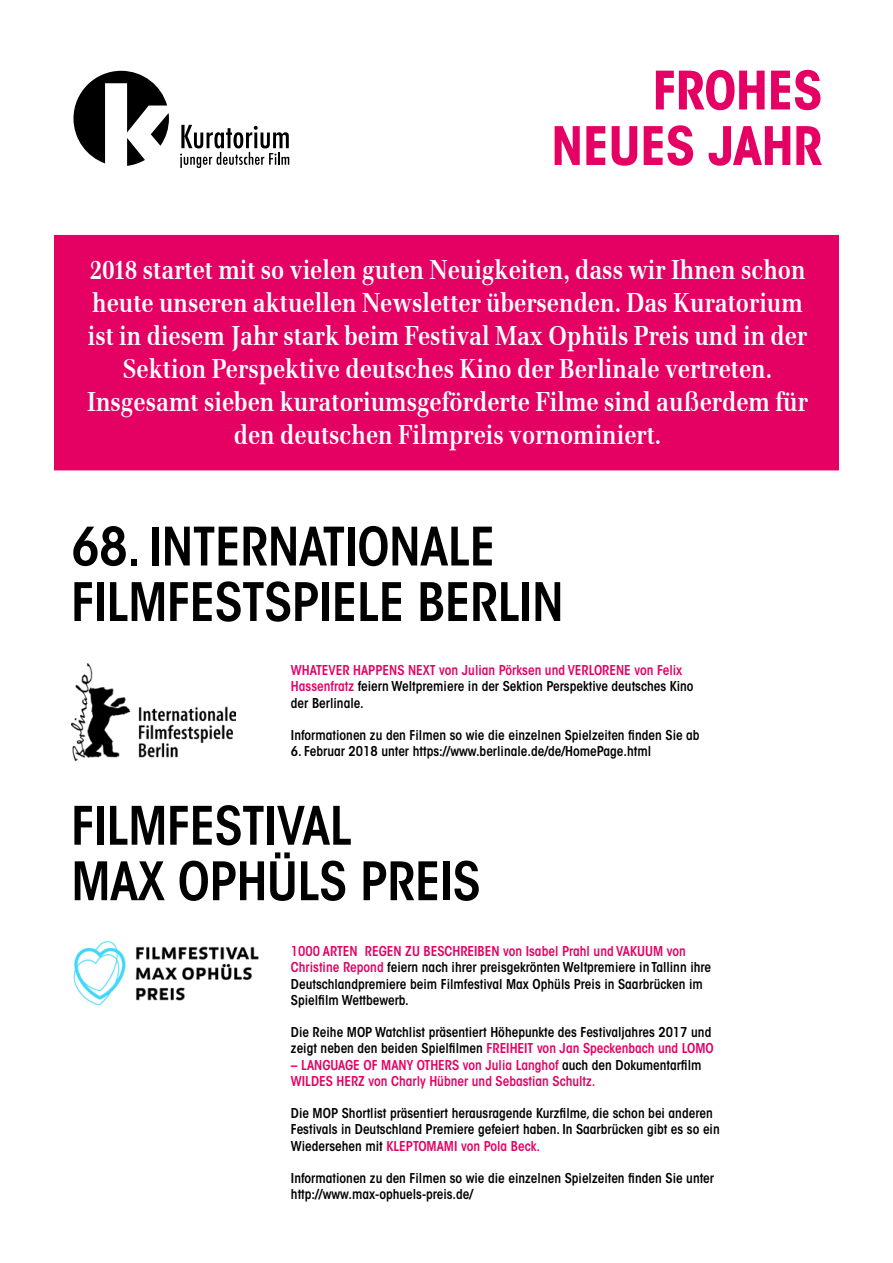
<style>
.page{position:relative;width:893px;height:1263px;background:#fff}
.page>*{position:absolute;margin:0;border:0;box-sizing:border-box;transform-origin:0 0}
.t1{font:600 condensed 52.5px/55.5px "ITC Avant Garde Std";letter-spacing:-.01em;color:#000}
.t2{font:700 condensed 52.5px/55.5px "ITC Avant Garde Std";letter-spacing:-.01em;color:#e50063;text-align:right}
.t3{font:700 27px/33px "Emona Cond";color:#fff;text-align:center}
.t4{font:600 condensed 13.5px/16.2px "ITC Avant Garde Std";color:#000}
.t5{font:600 condensed 13.5px/16.2px "ITC Avant Garde Std";color:#e50063}
.s1{color:#e50063}
.s2{color:#000}
</style>
<div class="page">
<div style="left:54px;top:235px;width:785px;height:235px;background:#e50063"></div>
<svg style="left:73px;top:71px;width:96px;height:95px"></svg>
<svg style="left:180px;top:125px;width:109px;height:43px"></svg>
<img style="left:72px;top:663px;width:163px;height:97px">
<img style="left:73px;top:940px;width:186px;height:66px">
<h1 class="t2" style="left:551px;top:62px;width:273px">FROHES<br>NEUES JAHR</h1>
<p class="t3" style="left:87px;top:253px;width:722px">2018 startet mit so vielen guten Neuigkeiten, dass wir Ihnen schon heute unseren aktuellen Newsletter übersenden. Das Kuratorium ist in diesem Jahr stark beim Festival Max Ophüls Preis und in der Sektion Perspektive deutsches Kino der Berlinale vertreten.<br>Insgesamt sieben kuratoriumsgeförderte Filme sind außerdem für den deutschen Filmpreis vornominiert.</p>
<h1 class="t1" style="left:71px;top:518px;width:494px">68. INTERNATIONALE<br>FILMFESTSPIELE BERLIN</h1>
<p class="t4" style="left:291px;top:662px;width:404px"><span class="s1">WHATEVER HAPPENS NEXT von Julian Pörksen und VERLORENE von Felix<br>Hassenfratz</span> feiern Weltpremiere in der Sektion Perspektive deutsches Kino der Berlinale.</p>
<p class="t4" style="left:291px;top:727px;width:410px">Informationen zu den Filmen so wie die einzelnen Spielzeiten finden Sie ab</p>
<p class="t4" style="left:291px;top:743px;width:362px">6. Februar 2018 unter https://www.berlinale.de/de/HomePage.html</p>
<h1 class="t1" style="left:71px;top:798px;width:411px">FILMFESTIVAL<br>MAX OPHÜLS PREIS</h1>
<p class="t4" style="left:291px;top:943px;width:422px"><span class="s1">1000 ARTEN REGEN ZU BESCHREIBEN von Isabel Prahl und VAKUUM von Christine Repond</span> feiern nach ihrer preisgekrönten Weltpremiere in Tallinn ihre Deutschlandpremiere beim Filmfestival Max Ophüls Preis in Saarbrücken im Spielfilm Wettbewerb.</p>
<p class="t4" style="left:291px;top:1024px;width:424px">Die Reihe MOP Watchlist präsentiert Höhepunkte des Festivaljahres 2017 und zeigt neben den beiden Spielfilmen <span class="s1">FREIHEIT von Jan Speckenbach und LOMO</span></p>
<p class="t5" style="left:291px;top:1056px;width:412px">– LANGUAGE OF MANY OTHERS von Julia Langhof <span class="s2">auch den Dokumentarfilm<br></span>WILDES HERZ von Charly Hübner und Sebastian Schultz.</p>
<p class="t4" style="left:291px;top:1105px;width:430px">Die MOP Shortlist präsentiert herausragende Kurzfilme, die schon bei anderen<br>Festivals in Deutschland Premiere gefeiert haben. In Saarbrücken gibt es so ein<br>Wiedersehen mit <span class="s1">KLEPTOMAMI von Pola Beck.</span></p>
<p class="t4" style="left:291px;top:1170px;width:425px">Informationen zu den Filmen so wie die einzelnen Spielzeiten finden Sie unter http://www.max-ophuels-preis.de/</p>
</div>
